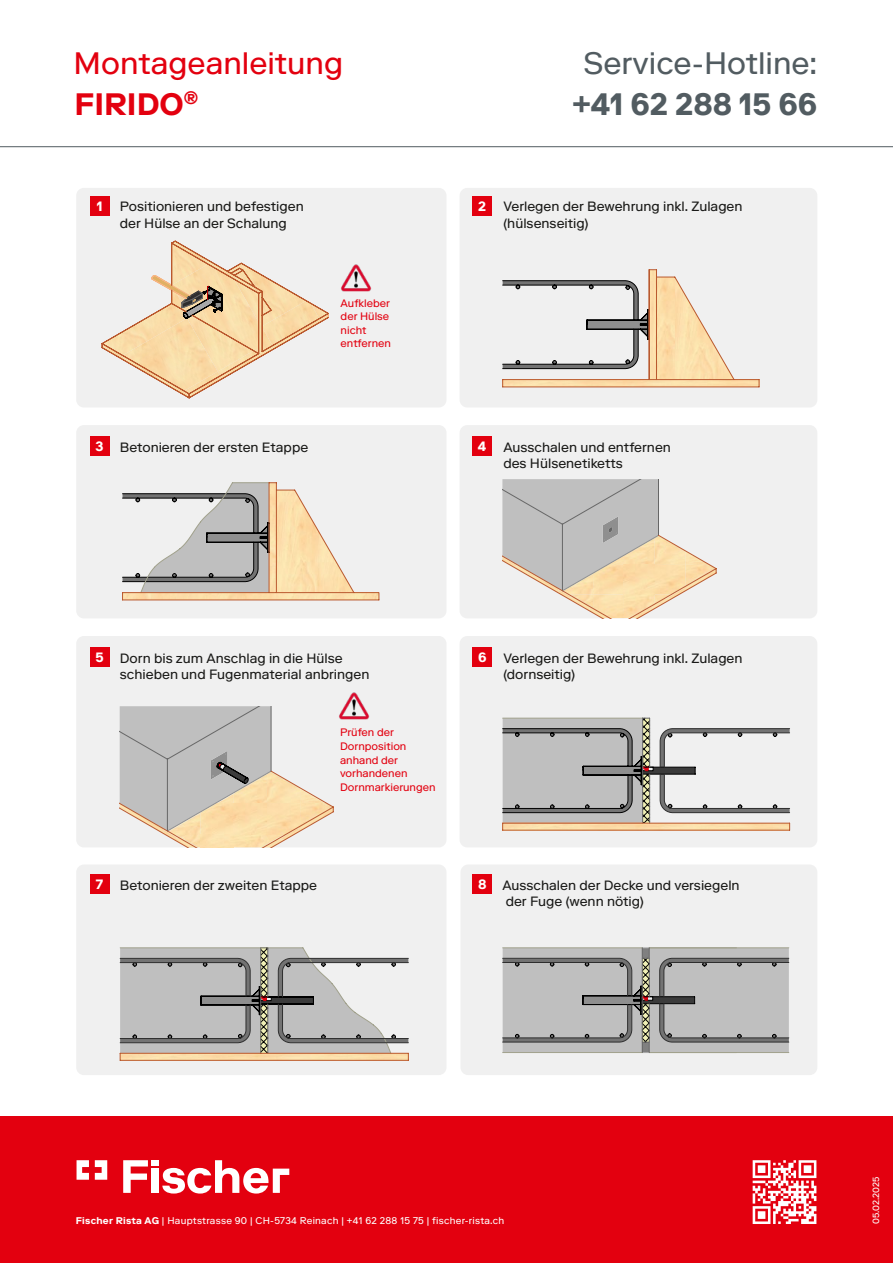
<style>
.page{position:relative;width:893px;height:1263px;background:#fff}
.page>*{position:absolute;margin:0;border:0;box-sizing:border-box;transform-origin:0 0}
.t1{font:31.05px/40.5px "Riforma LL";color:#e3000f}
.t2{font:31.05px "Riforma LL";color:#525c61}
.t3{font:700 31.05px "Riforma LL";color:#525c61}
.t4{font:13.5px/16.5px "Riforma LL";color:#1a1a18}
.t5{font:700 13.5px "Riforma LL";color:#fff}
.t6{font:10.8px/13.5px "Riforma LL";color:#e3000f}
.t7{font:9.75px "Riforma LL";letter-spacing:.025em;color:#fff}
.t8{font:9px "Riforma LL";color:#fff}
.s1{font-weight:700}
</style>
<div class="page">
<div style="left:0;top:1116px;width:893px;height:147px;background:#e3000f"></div>
<svg style="left:753px;top:1160px;width:63px;height:64px"></svg>
<svg style="left:77px;top:1160px;width:12px;height:20px"></svg>
<svg style="left:95px;top:1160px;width:12px;height:20px"></svg>
<svg style="left:123px;top:1160px;width:25px;height:33px"></svg>
<div style="left:151px;top:1160px;width:7px;height:6px;background:#fff"></div>
<div style="left:151px;top:1168px;width:7px;height:25px;background:#fff"></div>
<svg style="left:162px;top:1160px;width:127px;height:33px"></svg>
<hr style="left:0;top:146px;width:893px;height:1px;background:#525c61">
<div style="left:76px;top:188px;width:370px;height:219px;background:#f0f0f0;border-radius:8px"></div>
<svg style="left:102px;top:241px;width:227px;height:157px"></svg>
<div style="left:76px;top:425px;width:370px;height:193px;background:#f0f0f0;border-radius:8px"></div>
<div style="left:76px;top:636px;width:370px;height:211px;background:#f0f0f0;border-radius:8px"></div>
<div style="left:76px;top:864px;width:370px;height:211px;background:#f0f0f0;border-radius:8px"></div>
<div style="left:90px;top:197px;width:19px;height:19px;background:#e3000f"></div>
<div style="left:90px;top:436px;width:19px;height:19px;background:#e3000f"></div>
<div style="left:90px;top:647px;width:19px;height:19px;background:#e3000f"></div>
<div style="left:90px;top:874px;width:19px;height:19px;background:#e3000f"></div>
<div style="left:460px;top:188px;width:357px;height:219px;background:#f0f0f0;border-radius:8px"></div>
<div style="left:460px;top:425px;width:357px;height:193px;background:#f0f0f0;border-radius:8px"></div>
<div style="left:460px;top:636px;width:357px;height:211px;background:#f0f0f0;border-radius:8px"></div>
<div style="left:460px;top:864px;width:357px;height:211px;background:#f0f0f0;border-radius:8px"></div>
<div style="left:473px;top:197px;width:19px;height:19px;background:#e3000f"></div>
<div style="left:473px;top:436px;width:19px;height:19px;background:#e3000f"></div>
<div style="left:473px;top:647px;width:19px;height:19px;background:#e3000f"></div>
<div style="left:473px;top:874px;width:19px;height:19px;background:#e3000f"></div>
<svg style="left:120px;top:706px;width:214px;height:142px"></svg>
<img style="left:341px;top:264px;width:31px;height:28px">
<img style="left:339px;top:692px;width:31px;height:28px">
<svg style="left:502px;top:269px;width:257px;height:118px"></svg>
<svg style="left:122px;top:482px;width:257px;height:118px"></svg>
<svg style="left:502px;top:479px;width:215px;height:139px"></svg>
<svg style="left:502px;top:717px;width:288px;height:114px"></svg>
<hr style="left:120px;top:1060px;width:288px;height:1px;background:#ba592e">
<svg style="left:120px;top:947px;width:289px;height:113px"></svg>
<svg style="left:502px;top:947px;width:287px;height:106px;background:#aaa"></svg>
<h1 class="t1" style="left:74px;top:43px;width:271px">Montageanleitung<br><span class="s1">FIRIDO</span><sup>®</sup></h1>
<h1 class="t2" style="left:583px;top:43px;width:235px">Service-Hotline:</h1>
<h1 class="t3" style="left:572px;top:84px;width:246px">+41 62 288 15 66</h1>
<p class="t5" style="left:97px;top:197px;width:7px">1</p>
<p class="t4" style="left:120px;top:198px;width:185px">Positionieren und befestigen der Hülse an der Schalung</p>
<p class="t5" style="left:478px;top:197px;width:9px">2</p>
<p class="t4" style="left:503px;top:198px;width:241px">Verlegen der Bewehrung inkl. Zulagen (hülsenseitig)</p>
<p class="t6" style="left:341px;top:296px;width:52px">Aufkleber der Hülse nicht entfernen</p>
<p class="t5" style="left:96px;top:437px;width:10px">3</p>
<p class="t4" style="left:120px;top:439px;width:190px">Betonieren der ersten Etappe</p>
<p class="t5" style="left:478px;top:437px;width:10px">4</p>
<p class="t4" style="left:503px;top:439px;width:169px">Ausschalen und entfernen des Hülsenetiketts</p>
<p class="t5" style="left:95px;top:648px;width:10px">5</p>
<p class="t4" style="left:120px;top:649px;width:251px">Dorn bis zum Anschlag in die Hülse schieben und Fugenmaterial anbringen</p>
<p class="t6" style="left:340px;top:726px;width:97px">Prüfen der<br>Dornposition anhand der vorhandenen<br>Dornmarkierungen</p>
<p class="t5" style="left:96px;top:875px;width:9px">7</p>
<p class="t4" style="left:120px;top:876px;width:199px">Betonieren der zweiten Etappe</p>
<p class="t5" style="left:478px;top:648px;width:10px">6</p>
<p class="t4" style="left:503px;top:649px;width:241px">Verlegen der Bewehrung inkl. Zulagen (dornseitig)</p>
<p class="t5" style="left:478px;top:875px;width:10px">8</p>
<p class="t4" style="left:502px;top:876px;width:239px">Ausschalen der Decke und versiegeln der Fuge (wenn nötig)</p>
<p class="t7" style="left:76px;top:1214px;width:430px"><span class="s1">Fischer Rista AG</span> | Hauptstrasse 90 | CH-5734 Reinach | +41 62 288 15 75 | fischer-rista.ch</p>
<p class="t8" style="left:870px;top:1224px;width:49px;rotate:-90deg">05.02.2025</p>
</div>
